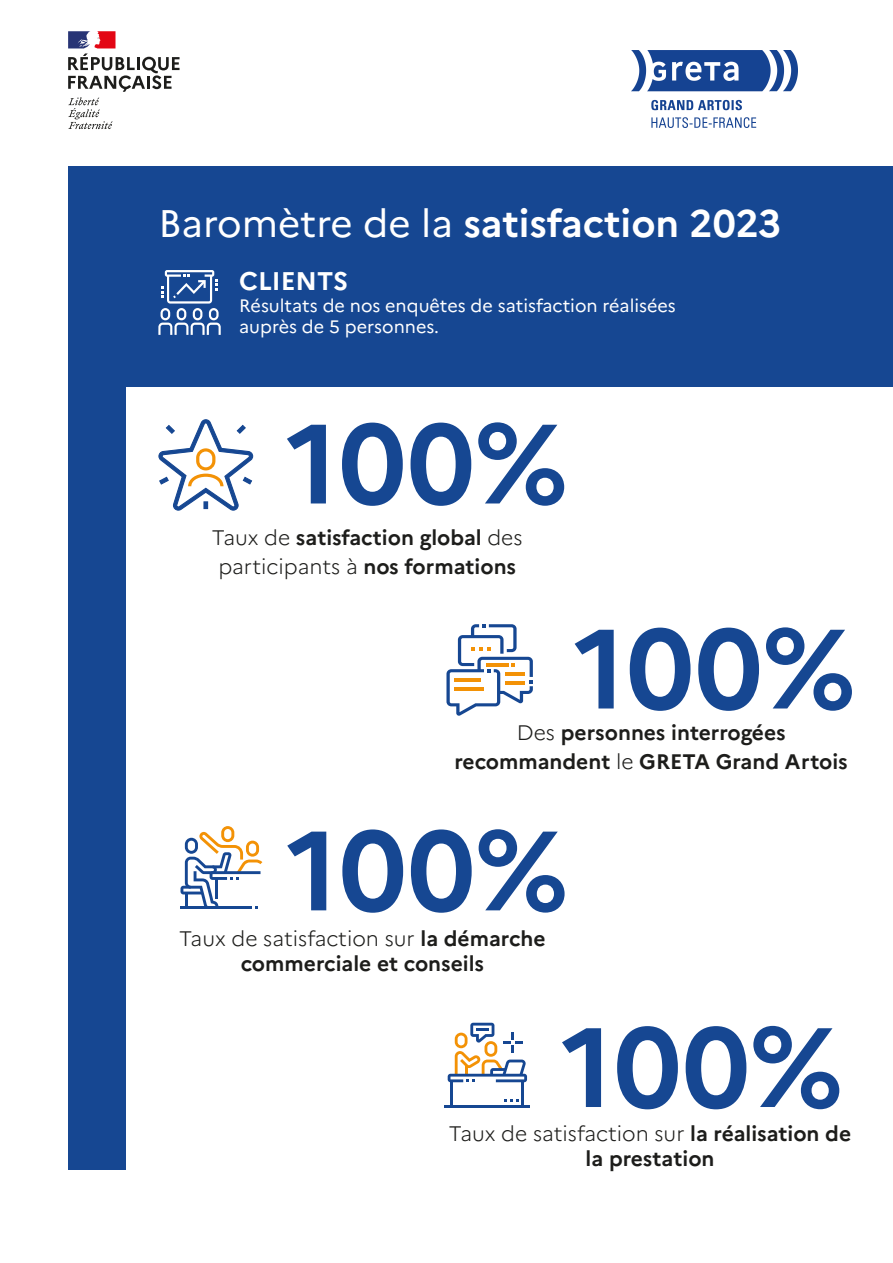
<style>
.page{position:relative;width:893px;height:1263px;background:#fff}
.page>*{position:absolute;margin:0;border:0;box-sizing:border-box;transform-origin:0 0}
.t1{font:700 112.5px "Marianne";letter-spacing:.005em;color:#164792}
.t2{font:700 38.4px "Marianne";color:#fff}
.t3{font:700 25.5px "Marianne";color:#fff}
.t4{font:700 21px/28.5px "Marianne";color:#1d1d1b;text-align:center}
.t5{font:18px/21.6px "Marianne";color:#fff}
.s1{font-weight:400}
.s2{font-weight:300}
</style>
<div class="page">
<div style="left:68px;top:166px;width:825px;height:1003px;background:#164792"></div>
<div style="left:127px;top:387px;width:766px;height:793px;background:#fff"></div>
<img style="left:631px;top:50px;width:167px;height:77px">
<svg style="left:68px;top:31px;width:112px;height:98px"></svg>
<svg style="left:158px;top:270px;width:63px;height:65px"></svg>
<svg style="left:158px;top:419px;width:96px;height:92px"></svg>
<svg style="left:446px;top:624px;width:87px;height:92px"></svg>
<hr style="left:445px;top:1105px;width:85px;height:3px;background:#164792">
<hr style="left:450px;top:1081px;width:3px;height:25px;background:#164792">
<hr style="left:521px;top:1081px;width:3px;height:25px;background:#164792">
<svg style="left:504px;top:1099px;width:15px;height:3px"></svg>
<svg style="left:448px;top:1023px;width:79px;height:59px"></svg>
<svg style="left:180px;top:826px;width:82px;height:83px"></svg>
<p class="t2" style="left:158px;top:200px;width:624px"><span class="s1">Baromètre de la</span> satisfaction 2023</p>
<p class="t3" style="left:239px;top:265px;width:110px">CLIENTS</p>
<p class="t5" style="left:239px;top:294px;width:438px">Résultats de nos enquêtes de satisfaction réalisées auprès de 5 personnes.</p>
<p class="t1" style="left:287px;top:395px;width:283px">100%</p>
<p class="t4" style="left:212px;top:523px;width:312px"><span class="s2">Taux de</span> satisfaction global <span class="s2">des participants à</span> nos formations</p>
<p class="t1" style="left:574px;top:600px;width:283px">100%</p>
<p class="t4" style="left:454px;top:718px;width:395px"><span class="s2">Des</span> personnes interrogées recommandent <span class="s2">le</span> GRETA Grand Artois</p>
<p class="t1" style="left:287px;top:802px;width:283px">100%</p>
<p class="t4" style="left:179px;top:925px;width:368px;line-height:25.2px"><span class="s2">Taux de satisfaction sur</span> la démarche commerciale et conseils</p>
<p class="t1" style="left:562px;top:998px;width:283px">100%</p>
<p class="t4" style="left:449px;top:1120px;width:404px;line-height:25.2px"><span class="s2">Taux de satisfaction sur</span> la réalisation de la prestation</p>
</div>
